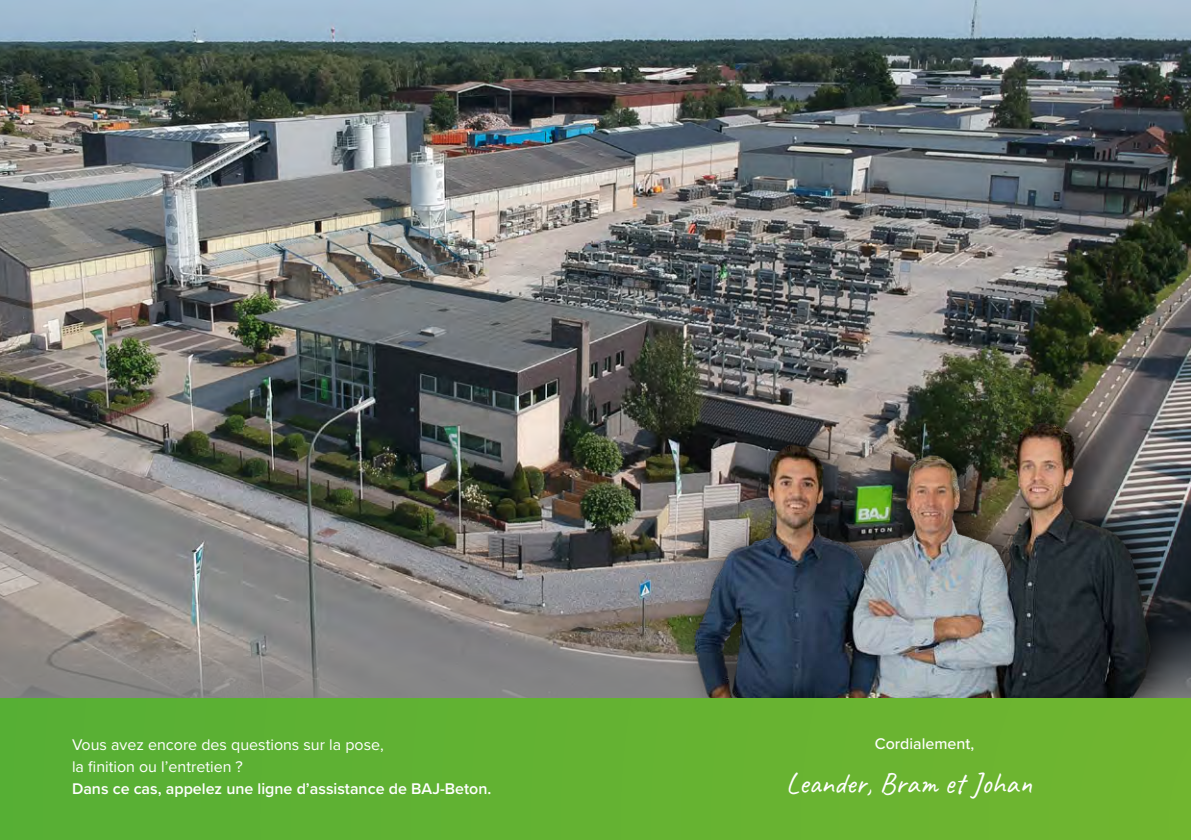
<style>
.page{position:relative;width:1191px;height:840px;background:#fff}
.page>*{position:absolute;margin:0;border:0;box-sizing:border-box;transform-origin:0 0}
.t1{font:30px "Caveat";color:#fff}
.t2{font:16px/22px "Proxima Nova";color:#fff}
.t3{font:600 16px "Proxima Nova";color:#fff}
.t4{font:500 16px "Proxima Nova";color:#fff}
</style>
<div class="page">
<img style="left:0;top:0;width:1191px;height:697px">
<div style="left:675px;top:391px;width:516px;height:339px;background:#000;opacity:.75"></div>
<img style="left:669px;top:408px;width:510px;height:289px">
<div style="left:0;top:697px;width:1191px;height:142px;background:linear-gradient(to right,#57af34,#71b62f)"></div>
<p class="t4" style="left:875px;top:731px;width:101px">Cordialement,</p>
<p class="t2" style="left:72px;top:732px;width:313px">Vous avez encore des questions sur la pose, la finition ou l’entretien ?</p>
<p class="t3" style="left:72px;top:776px;width:421px">Dans ce cas, appelez une ligne d’assistance de BAJ-Beton.</p>
<h1 class="t1" style="left:786px;top:763px;width:247px">Leander, Bram et Johan</h1>
</div>
